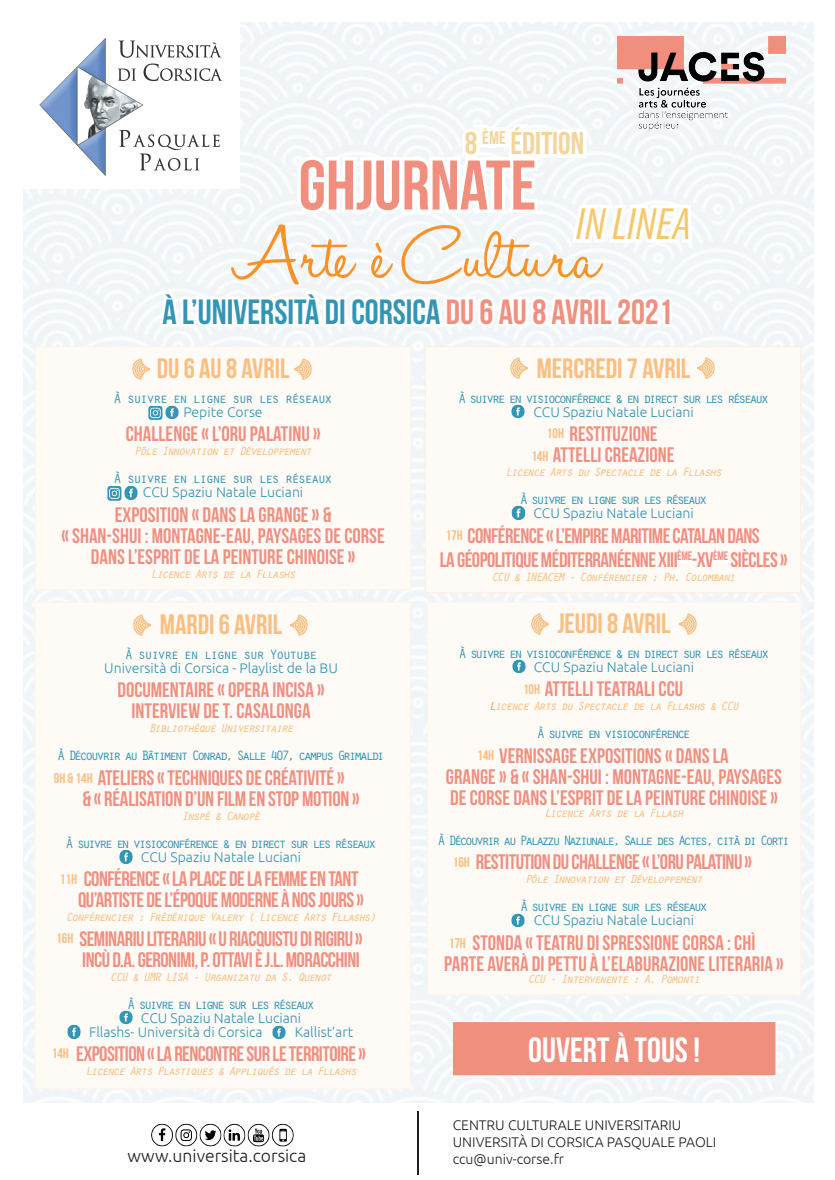
<style>
.page{position:relative;width:835px;height:1180px;background:#fff}
.page>*{position:absolute;margin:0;border:0;box-sizing:border-box;transform-origin:0 0}
.t1{font:87.5px "Halo Handletter";color:#f69227}
.t2{font:70px "Bebas Neue";color:#f18f7f}
.t3{font:italic condensed 45.5px "Myriad Pro";color:#f7c668}
.t4{font:35px "Bebas Neue";color:#3395b5}
.t5{font:35px "Bebas Neue";color:#fff}
.t6{font:31.5px "Bebas Neue";color:#f3d49b}
.t7{font:28px "Bebas Neue";color:#fcbe80}
.t8{font:21px "Bebas Neue";letter-spacing:-.01em;color:#f18f7f}
.t9{font:300 17.5px "Ubuntu";color:#231f20}
.t10{font:14px "Orator Std";letter-spacing:-.2em;color:#3395b5}
.t11{font:300 14px "Ubuntu";color:#3395b5}
.t12{font:14px "Orator Std";letter-spacing:-.13em;color:#3395b5}
.t13{font:300 14px "Ubuntu";color:#231f20}
.t14{font:14px "Bebas Neue";color:#fcbe80}
.t15{font:italic 12.25px "Orator Std";letter-spacing:-.15em;color:#fbbb7b}
.s1{color:#f18f7f}
.s2{color:#f69227}
</style>
<div class="page">
<svg style="left:294px;top:118px;width:401px;height:129px"></svg>
<svg style="left:156px;top:286px;width:518px;height:45px"></svg>
<img style="left:40px;top:37px;width:183px;height:139px">
<img style="left:617px;top:37px;width:168px;height:94px">
<div style="left:452px;top:1021px;width:324px;height:55px;background:#f18f7f;border:1px solid #fff"></div>
<img style="left:151px;top:1123px;width:143px;height:24px">
<hr style="left:417px;top:1111px;width:2px;height:63px;background:#231f20">
<div style="left:35px;top:346px;width:376px;height:244px;background:#fefaf5"></div>
<img style="left:165px;top:406px;width:14px;height:13px">
<img style="left:148px;top:406px;width:15px;height:14px">
<img style="left:124px;top:486px;width:14px;height:14px">
<img style="left:107px;top:486px;width:15px;height:15px">
<img style="left:295px;top:358px;width:17px;height:21px">
<img style="left:132px;top:358px;width:17px;height:21px">
<div style="left:35px;top:602px;width:375px;height:487px;background:#fefaf5"></div>
<img style="left:119px;top:850px;width:14px;height:14px">
<img style="left:119px;top:1010px;width:14px;height:14px">
<img style="left:67px;top:1025px;width:14px;height:13px">
<img style="left:272px;top:1025px;width:14px;height:14px">
<img style="left:290px;top:614px;width:17px;height:21px">
<img style="left:133px;top:614px;width:17px;height:21px">
<div style="left:425px;top:346px;width:375px;height:247px;background:#fefaf5;border:1px solid #feeede"></div>
<img style="left:511px;top:404px;width:14px;height:14px">
<img style="left:511px;top:506px;width:15px;height:13px">
<img style="left:697px;top:357px;width:17px;height:21px">
<img style="left:510px;top:357px;width:17px;height:21px">
<div style="left:427px;top:602px;width:373px;height:393px;background:#fefaf5;border:1px solid #fef4ea"></div>
<img style="left:512px;top:659px;width:14px;height:14px">
<img style="left:511px;top:914px;width:14px;height:13px">
<img style="left:679px;top:613px;width:17px;height:21px">
<img style="left:531px;top:613px;width:17px;height:21px">
<p class="t6" style="left:465px;top:126px;width:121px">8 <sup>ÈME</sup> ÉDITION</p>
<p class="t2" style="left:298px;top:147px;width:239px">GHJURNATE</p>
<p class="t1" style="left:235px;top:208px;width:365px">Arte è Cultura</p>
<p class="t3" style="left:575px;top:197px;width:117px">IN LINEA</p>
<p class="t4" style="left:162px;top:293px;width:511px">À L’UNIVERSITÀ DI CORSICA <span class="s1">DU 6 AU 8 AVRIL 2021</span></p>
<p class="t7" style="left:157px;top:353px;width:134px">DU 6 AU 8 AVRIL</p>
<p class="t12" style="left:114px;top:388px;width:220px">À suivre en ligne sur les réseaux</p>
<p class="t11" style="left:183px;top:403px;width:81px">Pepite Corse</p>
<p class="t8" style="left:126px;top:422px;width:196px">CHALLENGE « L’ORU PALATINU »</p>
<p class="t15" style="left:134px;top:442px;width:180px">Pôle Innovation et Développement</p>
<p class="t12" style="left:114px;top:469px;width:220px">À suivre en ligne sur les réseaux</p>
<p class="t11" style="left:143px;top:484px;width:162px">CCU Spaziu Natale Luciani</p>
<p class="t8" style="left:115px;top:503px;width:218px">EXPOSITION « DANS LA GRANGE » &amp;</p>
<p class="t8" style="left:61px;top:524px;width:325px">« SHAN-SHUI : MONTAGNE-EAU, PAYSAGES DE CORSE</p>
<p class="t8" style="left:91px;top:545px;width:266px">DANSL’ESPRIT DE LA PEINTURE CHINOISE »</p>
<p class="t15" style="left:150px;top:565px;width:147px">Licence Arts de la Fllashs</p>
<p class="t7" style="left:160px;top:609px;width:124px">MARDI 6 AVRIL</p>
<p class="t12" style="left:125px;top:644px;width:194px">À suivre en ligne sur Youtube</p>
<p class="t11" style="left:104px;top:659px;width:235px">Università di Corsica - Playlist de la BU</p>
<p class="t8" style="left:117px;top:678px;width:209px">DOCUMENTAIRE « OPERA INCISA »</p>
<p class="t8" style="left:131px;top:699px;width:180px">INTERVIEW DE T. CASALONGA</p>
<p class="t15" style="left:148px;top:719px;width:147px">Bibliothèque Universitaire</p>
<p class="t10" style="left:57px;top:745px;width:329px">À Découvrir au Bâtiment Conrad, Salle 407, campus Grimaldi</p>
<p class="t8" style="left:98px;top:766px;width:248px">ATELIERS « TECHNIQUES DE CRÉATIVITÉ »</p>
<p class="t8" style="left:82px;top:787px;width:279px">&amp; « RÉALISATION D’UN FILM EN STOP MOTION »</p>
<p class="t15" style="left:181px;top:807px;width:81px">Inspé &amp; Canopé</p>
<p class="t10" style="left:66px;top:833px;width:312px">À suivre en visioconférence &amp; en direct sur les réseaux</p>
<p class="t11" style="left:141px;top:848px;width:162px">CCU Spaziu Natale Luciani</p>
<p class="t8" style="left:84px;top:867px;width:276px">CONFÉRENCE « LA PLACE DE LA FEMME EN TANT</p>
<p class="t8" style="left:78px;top:888px;width:287px">QU’ARTISTE DE L’ÉPOQUE MODERNE À NOS JOURS »</p>
<p class="t15" style="left:66px;top:908px;width:312px">Conférencier : Frédérique Valery ( Licence Arts Fllashs)</p>
<p class="t8" style="left:79px;top:927px;width:285px">SEMINARIU LITERARIU « U RIACQUISTU DI RIGIRU »</p>
<p class="t8" style="left:82px;top:948px;width:279px">INCÙ D.A. GERONIMI, P. OTTAVI È J.L. MORACCHINI</p>
<p class="t15" style="left:110px;top:968px;width:224px">CCU &amp; UMR LISA - Urganizatu da S. Quenot</p>
<p class="t10" style="left:127px;top:994px;width:189px">À suivre en ligne sur les réseaux</p>
<p class="t11" style="left:141px;top:1009px;width:162px">CCU Spaziu Natale Luciani</p>
<p class="t11" style="left:89px;top:1023px;width:175px">Fllashs- Università di Corsica</p>
<p class="t11" style="left:294px;top:1023px;width:60px">Kallist’art</p>
<p class="t8" style="left:76px;top:1042px;width:291px">EXPOSITION « LA RENCONTRE SUR LE TERRITOIRE »</p>
<p class="t15" style="left:85px;top:1062px;width:273px">Licence Arts Plastiques &amp; Appliqués de la Fllashs</p>
<p class="t14" style="left:54px;top:770px;width:40px">9H &amp; 14H</p>
<p class="t14" style="left:60px;top:871px;width:19px">11H</p>
<p class="t14" style="left:56px;top:930px;width:19px">16H</p>
<p class="t14" style="left:52px;top:1046px;width:19px">14H</p>
<p class="t9" style="left:127px;top:1145px;width:180px">www.universita.corsica</p>
<p class="t7" style="left:536px;top:353px;width:155px">MERCREDI 7 AVRIL</p>
<p class="t10" style="left:458px;top:388px;width:312px">À suivre en visioconférence &amp; en direct sur les réseaux</p>
<p class="t11" style="left:533px;top:403px;width:162px">CCU Spaziu Natale Luciani</p>
<p class="t8" style="left:569px;top:422px;width:90px">RESTITUZIONE</p>
<p class="t8" style="left:552px;top:443px;width:123px">ATTELLI CREAZIONE</p>
<p class="t15" style="left:505px;top:463px;width:218px">Licence Arts du Spectacle de la Fllashs</p>
<p class="t10" style="left:519px;top:489px;width:189px">À suivre en ligne sur les réseaux</p>
<p class="t11" style="left:533px;top:505px;width:162px">CCU Spaziu Natale Luciani</p>
<p class="t8" style="left:467px;top:524px;width:294px">CONFÉRENCE « L’EMPIRE MARITIME CATALAN DANS</p>
<p class="t8" style="left:439px;top:548px;width:349px">LA GÉOPOLITIQUE MÉDITERRANÉENNE XIII<sup>ÈME</sup>-XV<sup>ÈME</sup> SIÈCLES »</p>
<p class="t15" style="left:491px;top:568px;width:246px">CCU &amp; INEACEM - Conférencier : Ph. Colombani</p>
<p class="t14" style="left:547px;top:425px;width:19px">10H</p>
<p class="t14" style="left:531px;top:448px;width:19px">14H</p>
<p class="t14" style="left:445px;top:527px;width:19px">17H</p>
<p class="t7" style="left:557px;top:608px;width:115px">JEUDI 8 AVRIL</p>
<p class="t10" style="left:458px;top:643px;width:312px">À suivre en visioconférence &amp; en direct sur les réseaux</p>
<p class="t11" style="left:533px;top:658px;width:162px">CCU Spaziu Natale Luciani</p>
<p class="t8" style="left:544px;top:677px;width:140px">ATTELLI TEATRALI CCU</p>
<p class="t15" style="left:489px;top:697px;width:251px"><span class="s2">L</span>icence Arts du Spectacle de la Fllashs &amp; CCU</p>
<p class="t10" style="left:537px;top:723px;width:156px">À suivre en visioconférence</p>
<p class="t8" style="left:499px;top:744px;width:231px">VERNISSAGE EXPOSITIONS « DANS LA</p>
<p class="t8" style="left:446px;top:765px;width:337px">GRANGE » &amp; « SHAN-SHUI : MONTAGNE-EAU, PAYSAGES</p>
<p class="t8" style="left:450px;top:786px;width:329px">DE CORSE DANS L’ESPRIT DE LA PEINTURE CHINOISE »</p>
<p class="t15" style="left:544px;top:804px;width:141px">Licence Arts de la Fllash</p>
<p class="t10" style="left:437px;top:830px;width:354px">À Découvrir au Palazzu Naziunale, Salle des Actes, cità di Corti</p>
<p class="t8" style="left:475px;top:850px;width:278px">RESTITUTION DU CHALLENGE « L’ORU PALATINU »</p>
<p class="t15" style="left:524px;top:870px;width:180px">Pôle Innovation et Développement</p>
<p class="t10" style="left:520px;top:896px;width:189px">À suivre en ligne sur les réseaux</p>
<p class="t11" style="left:533px;top:912px;width:162px">CCU Spaziu Natale Luciani</p>
<p class="t8" style="left:472px;top:931px;width:284px">STONDA « TEATRU DI SPRESSIONE CORSA : CHÌ</p>
<p class="t8" style="left:444px;top:952px;width:341px">PARTE AVERÀ DI PETTU À L’ELABURAZIONE LITERARIA »</p>
<p class="t15" style="left:527px;top:970px;width:174px">CCU - Intervenente : A. Pomonti</p>
<p class="t14" style="left:523px;top:681px;width:19px">10H</p>
<p class="t14" style="left:477px;top:748px;width:19px">14H</p>
<p class="t14" style="left:452px;top:854px;width:19px">16H</p>
<p class="t14" style="left:449px;top:935px;width:19px">17H</p>
<p class="t5" style="left:528px;top:1030px;width:173px">OUVERT À TOUS !</p>
<p class="t13" style="left:452px;top:1117px;width:230px">CENTRU CULTURALE UNIVERSITARIU</p>
<p class="t13" style="left:452px;top:1133px;width:265px">UNIVERSITÀ DI CORSICA PASQUALE PAOLI</p>
<p class="t13" style="left:452px;top:1150px;width:113px">ccu@univ-corse.fr</p>
</div>
